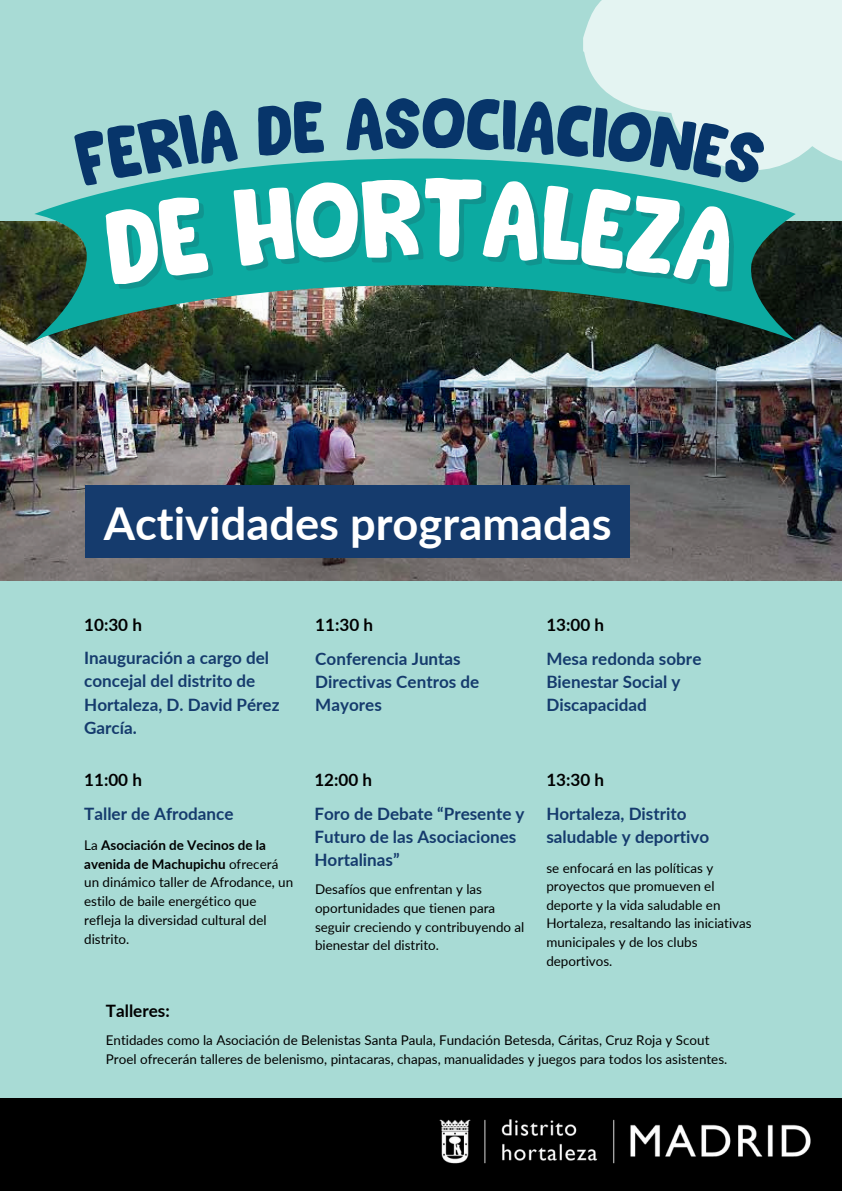
<style>
.page{position:relative;width:842px;height:1191px;background:#fff}
.page>*{position:absolute;margin:0;border:0;box-sizing:border-box;transform-origin:0 0}
.t1{font:700 45.2px "Lato";color:#fff}
.t2{font:700 17.1px/23.2px "Lato";color:#153b6d}
.t3{font:700 17.1px "Lato";color:#000}
.t4{font:13.4px/18.6px "Lato";color:#000}
.s1{font-weight:700}
</style>
<div class="page">
<div style="left:0;top:0;width:842px;height:1190px;background:#a8dbd5"></div>
<div style="left:583px;top:0;width:259px;height:161px;background:#e4f4f2"></div>
<div style="left:0;top:1097px;width:842px;height:93px;background:#000"></div>
<img style="left:439px;top:1119px;width:372px;height:45px">
<img style="left:0;top:222px;width:842px;height:358px">
<div style="left:86px;top:485px;width:544px;height:73px;background:#153b6d"></div>
<img style="left:34px;top:158px;width:761px;height:182px">
<svg style="left:73px;top:97px;width:694px;height:191px"></svg>
<h1 class="t1" style="left:104px;top:489px;width:510px">Actividades programadas</h1>
<p class="t3" style="left:84px;top:611px;width:59px">10:30 h</p>
<p class="t3" style="left:315px;top:612px;width:59px">11:30 h</p>
<p class="t3" style="left:546px;top:612px;width:59px">13:00 h</p>
<p class="t2" style="left:84px;top:645px;width:197px">Inauguración a cargo del concejal del distrito de<br>Hortaleza, D. David Pérez<br>García.</p>
<p class="t2" style="left:315px;top:646px;width:165px">Conferencia Juntas<br>Directivas Centros de<br>Mayores</p>
<p class="t2" style="left:546px;top:646px;width:157px">Mesa redonda sobre<br>Bienestar Social y<br>Discapacidad</p>
<p class="t3" style="left:84px;top:767px;width:59px">11:00 h</p>
<p class="t3" style="left:314px;top:767px;width:59px">12:00 h</p>
<p class="t3" style="left:546px;top:767px;width:59px">13:30 h</p>
<p class="t2" style="left:84px;top:800px;width:151px">Taller de Afrodance</p>
<p class="t4" style="left:84px;top:834px;width:210px">La <span class="s1">Asociación de Vecinos de la avenida de Machupichu</span> ofrecerá un dinámico taller de Afrodance, un estilo de baile energético que refleja la diversidad cultural del distrito.</p>
<p class="t2" style="left:314px;top:800px;width:212px">Foro de Debate “Presente y<br>Futuro de las Asociaciones<br>Hortalinas”</p>
<p class="t4" style="left:315px;top:879px;width:211px">Desafíos que enfrentan y las oportunidades que tienen para seguir creciendo y contribuyendo al bienestar del distrito.</p>
<p class="t2" style="left:546px;top:800px;width:164px">Hortaleza, Distrito saludable y deportivo</p>
<p class="t4" style="left:546px;top:857px;width:207px">se enfocará en las políticas y proyectos que promueven el deporte y la vida saludable en<br>Hortaleza, resaltando las iniciativas municipales y de los clubs deportivos.</p>
<p class="t3" style="left:106px;top:998px;width:65px">Talleres:</p>
<p class="t4" style="left:106px;top:1030px;width:623px">Entidades como la Asociación de Belenistas Santa Paula, Fundación Betesda, Cáritas, Cruz Roja y Scout<br>Proel ofrecerán talleres de belenismo, pintacaras, chapas, manualidades y juegos para todos los asistentes.</p>
</div>
